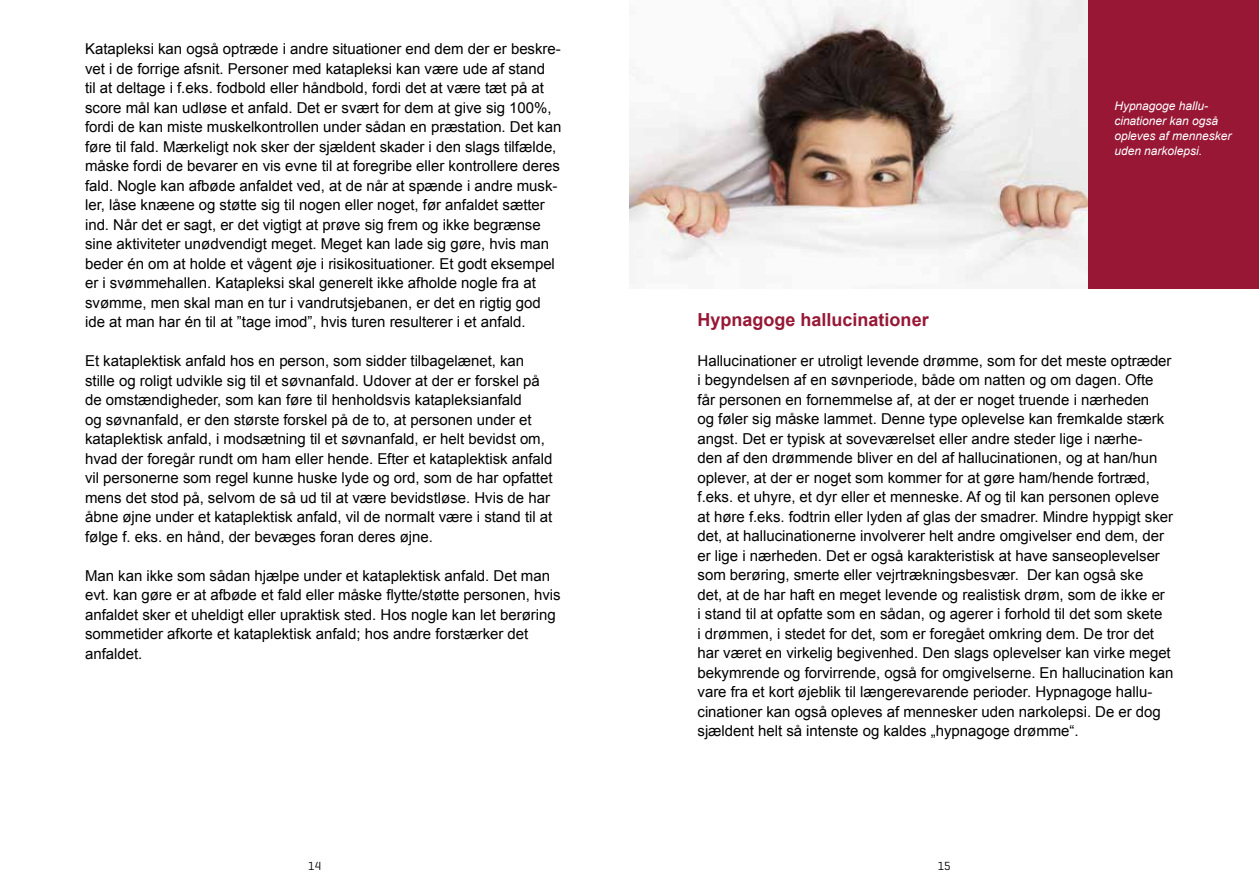
<style>
.page{position:relative;width:1259px;height:893px;background:#fff}
.page>*{position:absolute;margin:0;border:0;box-sizing:border-box;transform-origin:0 0}
.t1{font:700 18px "Arial";color:#971735}
.t2{font:15px/19.5px "Arial";color:#000}
.t3{font:italic 12px/15px "Arial";color:#fff}
.t4{font:12px "Geogrotesque";color:#000}
</style>
<div class="page">
<img style="left:629px;top:0;width:460px;height:288px">
<div style="left:1089px;top:0;width:170px;height:288px;background:#971735"></div>
<p class="t2" style="left:85px;top:39px;width:478px">Katapleksi kan også optræde i andre situationer end dem der er beskre&shy;vet i de forrige afsnit. Personer med katapleksi kan være ude af stand<br>til at deltage i f.eks. fodbold eller håndbold, fordi det at være tæt på at score mål kan udløse et anfald. Det er svært for dem at give sig 100%, fordi de kan miste muskelkontrollen under sådan en præstation. Det kan føre til fald. Mærkeligt nok sker der sjældent skader i den slags tilfælde, måske fordi de bevarer en vis evne til at foregribe eller kontrollere deres fald. Nogle kan afbøde anfaldet ved, at de når at spænde i andre musk&shy;ler, låse knæene og støtte sig til nogen eller noget, før anfaldet sætter ind. Når det er sagt, er det vigtigt at prøve sig frem og ikke begrænse sine aktiviteter unødvendigt meget. Meget kan lade sig gøre, hvis man beder én om at holde et vågent øje i risikosituationer. Et godt eksempel er i svømmehallen. Katapleksi skal generelt ikke afholde nogle fra at svømme, men skal man en tur i vandrutsjebanen, er det en rigtig god ide at man har én til at ”tage imod”, hvis turen resulterer i et anfald.</p>
<p class="t2" style="left:85px;top:351px;width:469px">Et kataplektisk anfald hos en person, som sidder tilbagelænet, kan stille og roligt udvikle sig til et søvnanfald. Udover at der er forskel på de omstændigheder, som kan føre til henholdsvis katapleksianfald<br>og søvnanfald, er den største forskel på de to, at personen under et kataplektisk anfald, i modsætning til et søvnanfald, er helt bevidst om, hvad der foregår rundt om ham eller hende. Efter et kataplektisk anfald vil personerne som regel kunne huske lyde og ord, som de har opfattet mens det stod på, selvom de så ud til at være bevidstløse. Hvis de har åbne øjne under et kataplektisk anfald, vil de normalt være i stand til at følge f. eks. en hånd, der bevæges foran deres øjne.</p>
<p class="t2" style="left:85px;top:566px;width:477px">Man kan ikke som sådan hjælpe under et kataplektisk anfald. Det man evt. kan gøre er at afbøde et fald eller måske flytte/støtte personen, hvis anfaldet sker et uheldigt eller upraktisk sted. Hos nogle kan let berøring sommetider afkorte et kataplektisk anfald; hos andre forstærker det anfaldet.</p>
<p class="t3" style="left:1114px;top:99px;width:118px">Hypnagoge hallu&shy;cinationer kan også opleves af mennesker uden narkolepsi.</p>
<p class="t1" style="left:697px;top:308px;width:233px">Hypnagoge hallucinationer</p>
<p class="t2" style="left:697px;top:351px;width:477px">Hallucinationer er utroligt levende drømme, som for det meste optræder i begyndelsen af en søvnperiode, både om natten og om dagen. Ofte får personen en fornemmelse af, at der er noget truende i nærheden<br>og føler sig måske lammet. Denne type oplevelse kan fremkalde stærk angst. Det er typisk at soveværelset eller andre steder lige i nærhe-<br>den af den drømmende bliver en del af hallucinationen, og at han/hun oplever, at der er noget som kommer for at gøre ham/hende fortræd, f.eks. et uhyre, et dyr eller et menneske. Af og til kan personen opleve at høre f.eks. fodtrin eller lyden af glas der smadrer. Mindre hyppigt sker det, at hallucinationerne involverer helt andre omgivelser end dem, der er lige i nærheden. Det er også karakteristisk at have sanseoplevelser som berøring, smerte eller vejrtrækningsbesvær. Der kan også ske<br>det, at de har haft en meget levende og realistisk drøm, som de ikke er<br>i stand til at opfatte som en sådan, og agerer i forhold til det som skete<br>i drømmen, i stedet for det, som er foregået omkring dem. De tror det har været en virkelig begivenhed. Den slags oplevelser kan virke meget bekymrende og forvirrende, også for omgivelserne. En hallucination kan vare fra et kort øjeblik til længerevarende perioder. Hypnagoge hallu&shy;cinationer kan også opleves af mennesker uden narkolepsi. De er dog sjældent helt så intenste og kaldes „hypnagoge drømme“.</p>
<p class="t4" style="left:308px;top:858px;width:15px">14</p>
<p class="t4" style="left:937px;top:858px;width:15px">15</p>
</div>
